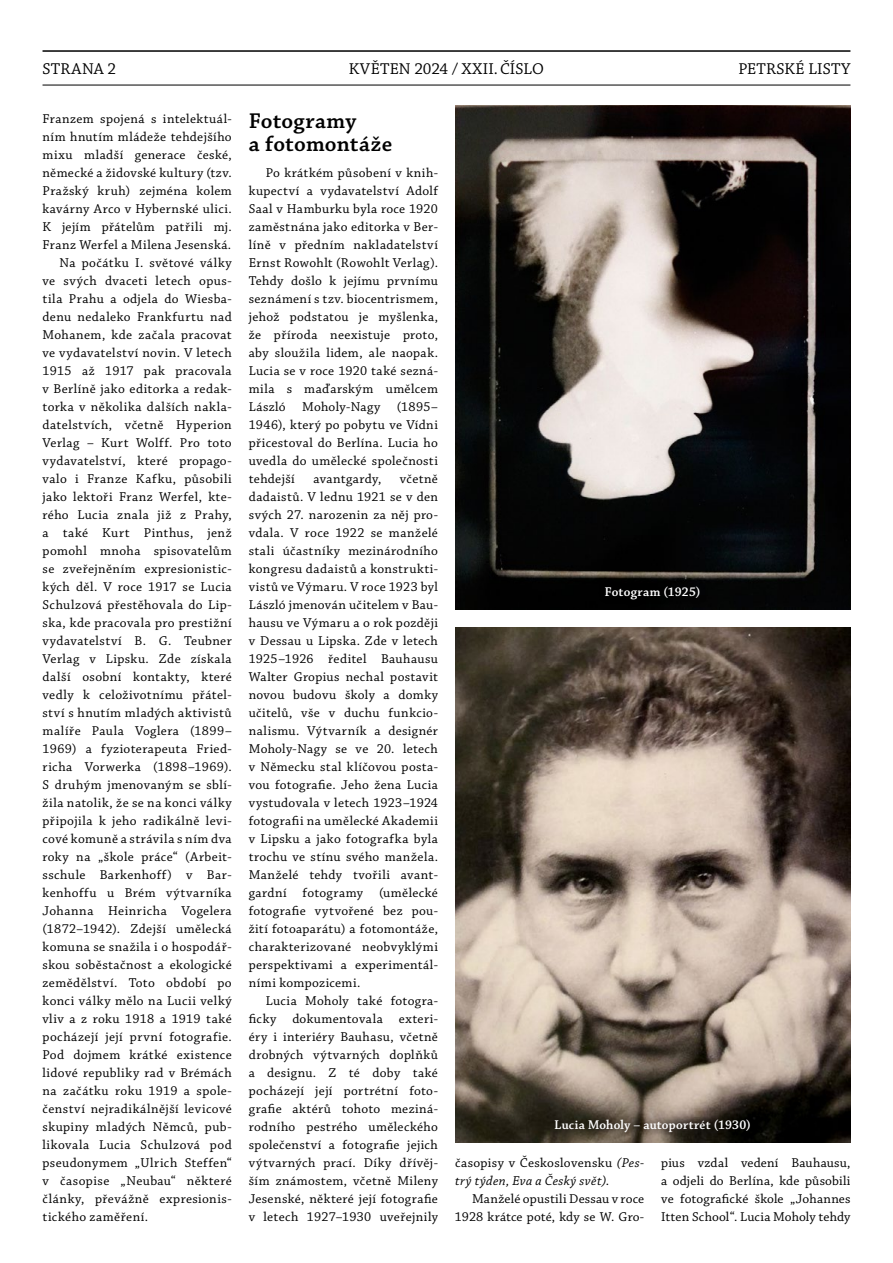
<style>
.page{position:relative;width:893px;height:1263px;background:#fff}
.page>*{position:absolute;margin:0;border:0;box-sizing:border-box;transform-origin:0 0}
.t1{font:600 22.5px/22.5px "Chaparral Pro";letter-spacing:.005em;color:#000}
.t2{font:16.5px "Chaparral Pro";letter-spacing:.01em;color:#000}
.t3{font:13.5px/18px "Chaparral Pro";letter-spacing:.03em;color:#000;text-align:justify}
.t4{font:italic 13.5px/18px "Chaparral Pro";letter-spacing:.025em;color:#000}
.t5{font:13.5px/18px "Chaparral Pro";letter-spacing:.01em;color:#000;text-align:right}
.t6{font:13.5px "Chaparral Pro Semibold Subh";letter-spacing:.02em;color:#fff}
.t7{font:13.5px "Chaparral Pro";letter-spacing:.05em;color:#000}
.s1{font-style:normal}
</style>
<div class="page">
<img style="left:455px;top:105px;width:395px;height:504px">
<img style="left:455px;top:627px;width:395px;height:515px">
<div style="left:598px;top:579px;width:110px;height:29px;background:#000"></div>
<div style="left:548px;top:1112px;width:210px;height:29px;background:#000;opacity:.75"></div>
<hr style="left:43px;top:50px;width:807px;height:2px;background:#000">
<hr style="left:43px;top:85px;width:807px;height:1px;background:#000">
<p class="t2" style="left:43px;top:60px;width:30px">strana</p>
<p class="t2" style="left:108px;top:60px;width:10px">2</p>
<p class="t2" style="left:349px;top:60px;width:177px">květen 2024 / XXII. číslo</p>
<p class="t2" style="left:738px;top:60px;width:114px">Petrské listy</p>
<p class="t3" style="left:43px;top:110px;width:191px">Franzem spojená s intelektuál-</p>
<p class="t3" style="left:43px;top:128px;width:191px">ním hnutím mládeže tehdejšího</p>
<p class="t3" style="left:43px;top:146px;width:191px">mixu mladší generace české,</p>
<p class="t3" style="left:43px;top:164px;width:191px">německé a židovské kultury (tzv.</p>
<p class="t3" style="left:43px;top:182px;width:191px">Pražský kruh) zejména kolem</p>
<p class="t3" style="left:43px;top:200px;width:191px">kavárny Arco v Hybernské ulici.</p>
<p class="t3" style="left:43px;top:218px;width:191px">K jejím přátelům patřili mj.</p>
<p class="t3" style="left:43px;top:236px;width:190px">Franz Werfel a Milena Jesenská.</p>
<p class="t3" style="left:60px;top:254px;width:174px">Na počátku I. světové války</p>
<p class="t3" style="left:43px;top:272px;width:191px">ve svých dvaceti letech opus-</p>
<p class="t3" style="left:43px;top:290px;width:191px">tila Prahu a odjela do Wiesba-</p>
<p class="t3" style="left:43px;top:308px;width:191px">denu nedaleko Frankfurtu nad</p>
<p class="t3" style="left:43px;top:326px;width:191px">Mohanem, kde začala pracovat</p>
<p class="t3" style="left:43px;top:344px;width:191px">ve vydavatelství novin. V letech</p>
<p class="t3" style="left:43px;top:362px;width:191px">1915 až 1917 pak pracovala</p>
<p class="t3" style="left:43px;top:380px;width:191px">v Berlíně jako editorka a redak-</p>
<p class="t7" style="left:43px;top:399px;width:191px">torka v několika dalších nakla-</p>
<p class="t3" style="left:43px;top:416px;width:191px">datelstvích, včetně Hyperion</p>
<p class="t3" style="left:43px;top:434px;width:191px">Verlag – Kurt Wolff. Pro toto</p>
<p class="t3" style="left:43px;top:452px;width:191px">vydavatelství, které propago-</p>
<p class="t3" style="left:43px;top:470px;width:191px">valo i Franze Kafku, působili</p>
<p class="t3" style="left:43px;top:488px;width:191px">jako lektoři Franz Werfel, kte-</p>
<p class="t3" style="left:43px;top:506px;width:191px">rého Lucia znala již z Prahy,</p>
<p class="t3" style="left:43px;top:524px;width:191px">a také Kurt Pinthus, jenž</p>
<p class="t3" style="left:43px;top:542px;width:191px">pomohl mnoha spisovatelům</p>
<p class="t3" style="left:43px;top:560px;width:191px">se zveřejněním expresionistic-</p>
<p class="t3" style="left:43px;top:578px;width:191px">kých děl. V roce 1917 se Lucia</p>
<p class="t3" style="left:43px;top:596px;width:191px">Schulzová přestěhovala do Lip-</p>
<p class="t3" style="left:43px;top:614px;width:191px">ska, kde pracovala pro prestižní</p>
<p class="t3" style="left:43px;top:632px;width:191px">vydavatelství B. G. Teubner</p>
<p class="t3" style="left:43px;top:650px;width:191px">Verlag v Lipsku. Zde získala</p>
<p class="t3" style="left:43px;top:668px;width:191px">další osobní kontakty, které</p>
<p class="t3" style="left:43px;top:686px;width:191px">vedly k celoživotnímu přátel-</p>
<p class="t3" style="left:43px;top:704px;width:191px">ství s hnutím mladých aktivistů</p>
<p class="t3" style="left:43px;top:722px;width:191px">malíře Paula Voglera (1899–</p>
<p class="t3" style="left:43px;top:740px;width:191px">1969) a fyzioterapeuta Fried-</p>
<p class="t3" style="left:43px;top:758px;width:191px">richa Vorwerka (1898–1969).</p>
<p class="t3" style="left:43px;top:776px;width:191px">S druhým jmenovaným se sblí-</p>
<p class="t3" style="left:43px;top:794px;width:191px">žila natolik, že se na konci války</p>
<p class="t3" style="left:43px;top:812px;width:191px">připojila k jeho radikálně levi-</p>
<p class="t3" style="left:43px;top:830px;width:191px">cové komuně a strávila s ním dva</p>
<p class="t3" style="left:43px;top:848px;width:191px">roky na „škole práce“ (Arbeit-</p>
<p class="t3" style="left:43px;top:866px;width:191px">sschule Barkenhoff) v Bar-</p>
<p class="t3" style="left:43px;top:884px;width:191px">kenhoffu u Brém výtvarníka</p>
<p class="t3" style="left:43px;top:902px;width:191px">Johanna Heinricha Vogelera</p>
<p class="t3" style="left:43px;top:920px;width:191px">(1872–1942). Zdejší umělecká</p>
<p class="t3" style="left:43px;top:938px;width:191px">komuna se snažila i o hospodář-</p>
<p class="t3" style="left:43px;top:956px;width:191px">skou soběstačnost a ekologické</p>
<p class="t3" style="left:43px;top:974px;width:191px">zemědělství. Toto období po</p>
<p class="t3" style="left:43px;top:992px;width:191px">konci války mělo na Lucii velký</p>
<p class="t3" style="left:43px;top:1010px;width:191px">vliv a z roku 1918 a 1919 také</p>
<p class="t3" style="left:43px;top:1028px;width:191px">pocházejí její první fotografie.</p>
<p class="t3" style="left:43px;top:1046px;width:191px">Pod dojmem krátké existence</p>
<p class="t3" style="left:43px;top:1064px;width:191px">lidové republiky rad v Brémách</p>
<p class="t3" style="left:43px;top:1082px;width:191px">na začátku roku 1919 a spole-</p>
<p class="t3" style="left:43px;top:1100px;width:191px">čenství nejradikálnější levicové</p>
<p class="t3" style="left:43px;top:1118px;width:191px">skupiny mladých Němců, pub-</p>
<p class="t3" style="left:43px;top:1136px;width:191px">likovala Lucia Schulzová pod</p>
<p class="t3" style="left:43px;top:1154px;width:191px">pseudonymem „Ulrich Steffen“</p>
<p class="t3" style="left:43px;top:1172px;width:191px">v časopise „Neubau“ některé</p>
<p class="t3" style="left:43px;top:1190px;width:191px">články, převážně expresionis-</p>
<p class="t3" style="left:43px;top:1208px;width:107px">tického zaměření.</p>
<h1 class="t1" style="left:249px;top:110px;width:145px">Fotogramy<br>a fotomontáže</h1>
<p class="t3" style="left:249px;top:164px;width:191px;text-indent:17px">Po krátkém působení v knih&shy;kupectví a vydavatelství Adolf Saal v Hamburku byla roce 1920 zaměstnána jako editorka v Ber&shy;líně v předním nakladatelství Ernst Rowohlt (Rowohlt Verlag).<br>Tehdy došlo k jejímu prvnímu seznámení s tzv. biocentrismem, jehož podstatou je myšlenka, že příroda neexistuje proto, aby sloužila lidem, ale naopak.<br>Lucia se v roce 1920 také sezná&shy;mila s maďarským umělcem László Moholy-Nagy (1895– 1946), který po pobytu ve Vídni přicestoval do Berlína. Lucia ho uvedla do umělecké společnosti tehdejší</p>
<p class="t3" style="left:313px;top:470px;width:69px">avantgardy,</p>
<p class="t3" style="left:249px;top:470px;width:191px;text-indent:151px">včetně dadaistů. V lednu 1921 se v den svých 27. narozenin za něj pro&shy;vdala. V roce 1922 se manželé stali účastníky mezinárodního kongresu dadaistů a konstrukti&shy;vistů ve Výmaru. V roce 1923 byl László jmenován učitelem v Bau&shy;hausu ve Výmaru a o rok později v Dessau u Lipska. Zde v letech 1925–1926 ředitel Bauhausu Walter Gropius nechal postavit novou budovu školy a domky učitelů, vše v duchu funkcio&shy;nalismu. Výtvarník a designér Moholy-Nagy se ve 20. letech v Německu stal klíčovou posta&shy;vou fotografie. Jeho žena Lucia vystudovala v letech 1923–1924 fotografii na umělecké Akademii v Lipsku a jako fotografka byla trochu ve stínu svého manžela.<br>Manželé tehdy tvořili avant&shy;gardní fotogramy (umělecké fotografie vytvořené bez pou&shy;žití fotoaparátu) a fotomontáže, charakterizované neobvyklými perspektivami a experimentál&shy;ními kompozicemi.</p>
<p class="t3" style="left:249px;top:992px;width:191px;text-indent:17px">Lucia Moholy také fotogra&shy;ficky dokumentovala exteri&shy;éry i interiéry Bauhasu, včetně drobných výtvarných doplňků a designu. Z té doby také pocházejí její portrétní foto&shy;grafie aktérů tohoto meziná&shy;rodního pestrého uměleckého společenství a fotografie jejich výtvarných prací. Díky dřívěj&shy;ším známostem, včetně Mileny Jesenské, některé její fotografie v letech 1927–1930 uveřejnily</p>
<p class="t6" style="left:605px;top:585px;width:97px">Fotogram (1925)</p>
<p class="t6" style="left:555px;top:1118px;width:198px">Lucia Moholy – autoportrét (1930)</p>
<p class="t4" style="left:455px;top:1154px;width:191px"><span class="s1">časopisy v Československu</span> (Pes&shy;trý týden, Eva a Český svět)<span class="s1">.</span></p>
<p class="t5" style="left:455px;top:1190px;width:191px">Manželé opustili Dessau v roce<br>1928 krátce poté, kdy se W. Gro-</p>
<p class="t3" style="left:661px;top:1154px;width:191px">pius vzdal vedení Bauhausu, a odjeli do Berlína, kde působili ve fotografické škole „Johannes Itten School“. Lucia Moholy tehdy</p>
</div>
